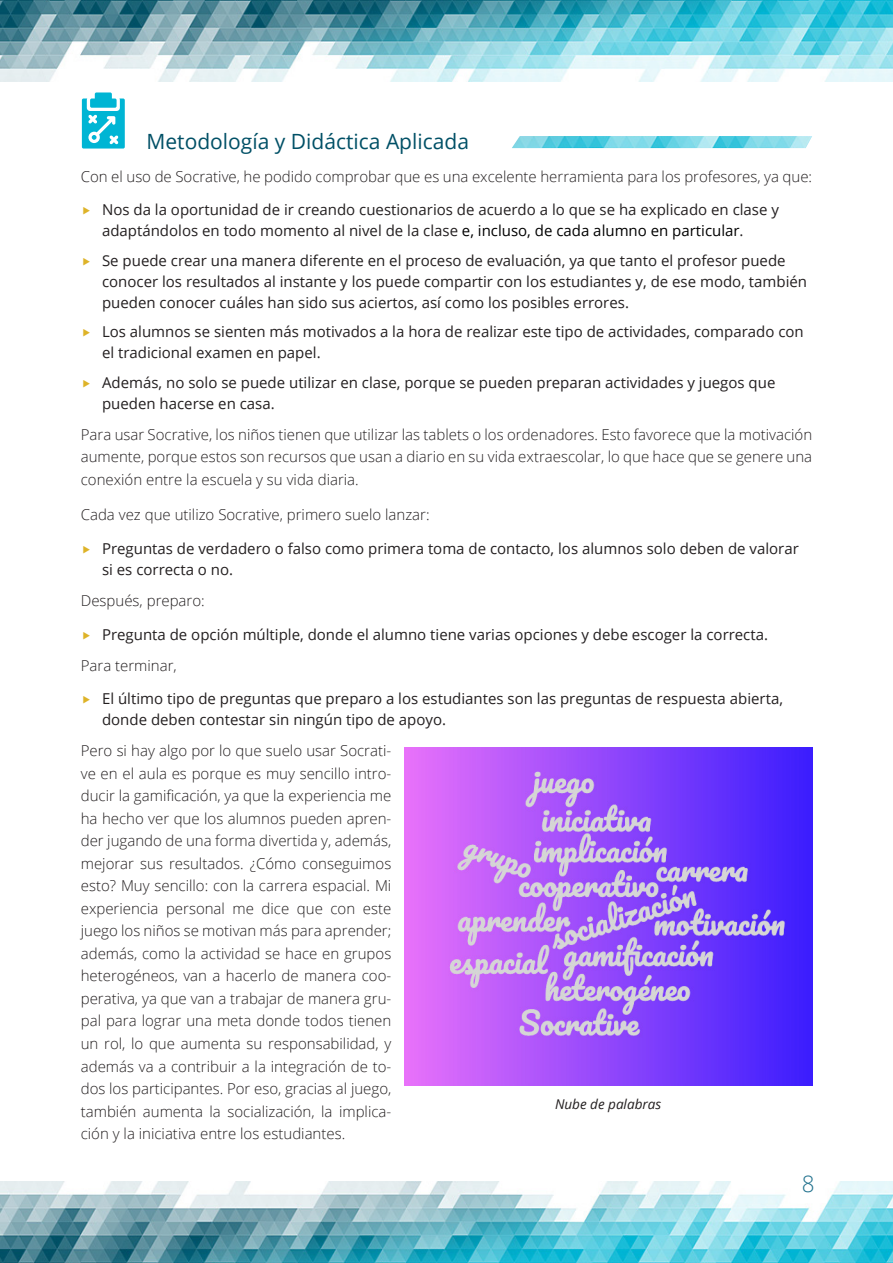
<style>
.page{position:relative;width:893px;height:1263px;background:#fff}
.page>*{position:absolute;margin:0;border:0;box-sizing:border-box;transform-origin:0 0}
.t1{font:300 22.5px "Open Sans";color:#22728e}
.t2{font:21px "Open Sans";color:#005066}
.base{font:300 15px/22.5px "Open Sans";color:#231f20;text-align:justify}
.t3{font:15px/21px "Open Sans";color:#231f20}
.Pies_de_foto{font:italic 13.5px "Open Sans";color:#231f20}
.s1{color:#000}
</style>
<div class="page">
<img style="left:0;top:0;width:893px;height:81px">
<img style="left:0;top:1182px;width:893px;height:81px">
<svg style="left:82px;top:92px;width:43px;height:57px"></svg>
<img style="left:512px;top:136px;width:300px;height:12px">
<img style="left:404px;top:747px;width:408px;height:338px">
<p class="t2" style="left:147px;top:127px;width:324px">Metodología y Didáctica Aplicada</p>
<p class="base" style="left:81px;top:164px;width:733px">Con el uso de Socrative, he podido comprobar que es una excelente herramienta para los profesores, ya que:</p>
<p class="t3" style="left:102px;top:199px;width:678px">Nos da la oportunidad de ir creando cuestionarios de acuerdo a lo que se ha explicado en clase y adaptándolos en todo momento al nivel de la clase <span class="s1">e, incluso, de cada alumno en particular</span>.</p>
<p class="t3" style="left:102px;top:249px;width:707px">Se puede crear una manera diferente en el proceso de evaluación, ya que tanto el profesor puede conocer los resultados al instante y los puede compartir con los estudiantes y, de ese modo, también pueden conocer cuáles han sido sus aciertos, así como los posibles errores.</p>
<p class="t3" style="left:102px;top:321px;width:703px">Los alumnos se sienten más motivados a la hora de realizar este tipo de actividades, comparado con el tradicional examen en papel.</p>
<p class="t3" style="left:102px;top:371px;width:675px">Además, no solo se puede utilizar en clase, porque se pueden preparan actividades y juegos que pueden hacerse en casa.</p>
<p class="base" style="left:81px;top:423px;width:733px">Para usar Socrative, los niños tienen que utilizar las tablets o los ordenadores. Esto favorece que la motivación aumente, porque estos son recursos que usan a diario en su vida extraescolar, lo que hace que se genere una conexión entre la escuela y su vida diaria.</p>
<p class="base" style="left:81px;top:503px;width:350px">Cada vez que utilizo Socrative, primero suelo lanzar:</p>
<p class="t3" style="left:102px;top:538px;width:698px">Preguntas de verdadero o falso como primera toma de contacto, los alumnos solo deben de valorar si es correcta o no.</p>
<p class="base" style="left:81px;top:589px;width:126px">Después, preparo:</p>
<p class="t3" style="left:102px;top:623px;width:667px">Pregunta de opción múltiple, donde el alumno tiene varias opciones y debe escoger la correcta.</p>
<p class="base" style="left:81px;top:654px;width:97px">Para terminar,</p>
<p class="t3" style="left:102px;top:688px;width:682px">El último tipo de preguntas que preparo a los estudiantes son las preguntas de respuesta abierta, donde deben contestar sin ningún tipo de apoyo.</p>
<p class="base" style="left:81px;top:739px;width:312px">Pero si hay algo por lo que suelo usar Socrati&shy;ve en el aula es porque es muy sencillo intro&shy;ducir la gamificación, ya que la experiencia me ha hecho ver que los alumnos pueden apren&shy;der jugando de una forma divertida y, además, mejorar sus resultados. ¿Cómo conseguimos esto? Muy sencillo: con la carrera espacial. Mi experiencia personal me dice que con este juego los niños se motivan más para aprender; además, como la actividad se hace en grupos heterogéneos, van a hacerlo de manera coo&shy;perativa, ya que van a trabajar de manera gru&shy;pal para lograr una meta donde todos tienen un rol, lo que aumenta su responsabilidad, y además va a contribuir a la integración de to&shy;dos los participantes. Por eso, gracias al juego, también aumenta la socialización, la implica&shy;ción y la iniciativa entre los estudiantes.</p>
<p class="Pies_de_foto" style="left:555px;top:1094px;width:108px">Nube de palabras</p>
<h1 class="t1" style="left:802px;top:1168px;width:14px">8</h1>
</div>
